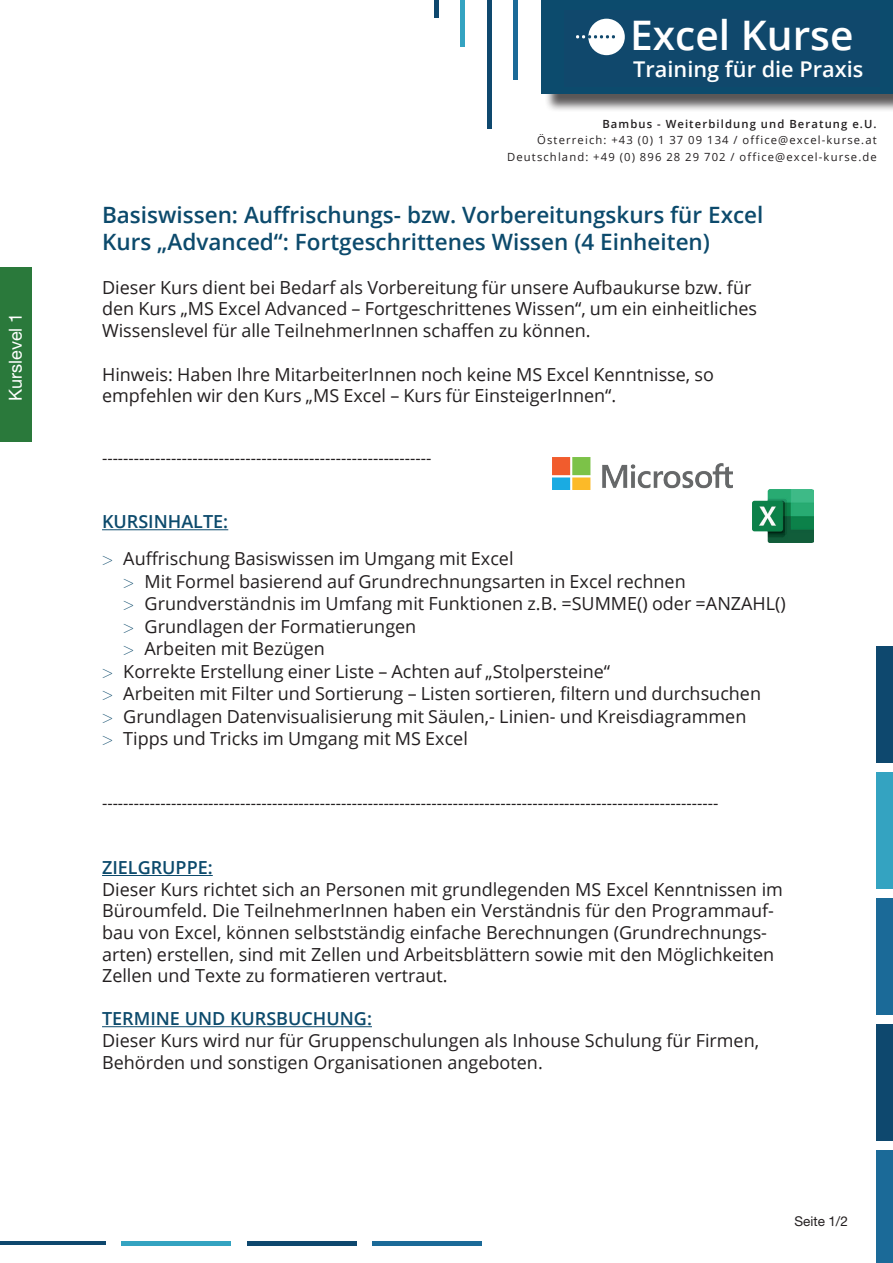
<style>
.page{position:relative;width:893px;height:1263px;background:#fff}
.page>*{position:absolute;margin:0;border:0;box-sizing:border-box;transform-origin:0 0}
.t1{font:600 40.8px "Open Sans";color:#fff}
.t2{font:600 22.5px/27px "Open Sans";color:#0c4a6c}
.t3{font:600 21.75px "Open Sans";color:#fff}
.t4{font:18px/21.6px "Open Sans";color:#231f20}
.t5{font:600 18px "Open Sans";color:#0c4a6c}
.t6{font:18px "Helvetica Neue LT Std";color:#fff}
.t7{font:16.5px "Open Sans";color:#231f20}
.t8{font:13.5px "Helvetica Neue LT Std";color:#231f20}
.t9{font:11.25px/16.5px "Open Sans";letter-spacing:.1em;color:#231f20;text-align:right}
.t10{font:600 11.25px "Open Sans";letter-spacing:.1em;color:#231f20}
.s1{font-weight:600;color:#0c4a6c}
.s2{font-family:"Helvetica Neue LT Std";font-weight:100;font-stretch:condensed;color:#0c4a6c}
</style>
<div class="page">
<div style="left:877px;top:772px;width:16px;height:117px;background:#34a3c1"></div>
<div style="left:877px;top:646px;width:16px;height:117px;background:#0e486e"></div>
<div style="left:877px;top:898px;width:16px;height:117px;background:#1b6a98"></div>
<div style="left:877px;top:1024px;width:16px;height:117px;background:#0e486e"></div>
<hr style="left:0;top:1241px;width:105px;height:4px;background:#0e486e">
<hr style="left:122px;top:1241px;width:109px;height:4px;background:#34a3c1">
<hr style="left:247px;top:1241px;width:109px;height:4px;background:#0e486e">
<hr style="left:372px;top:1241px;width:110px;height:4px;background:#1b6a98">
<div style="left:877px;top:1150px;width:16px;height:113px;background:#1b6a98"></div>
<div style="left:434px;top:0;width:5px;height:17px;background:#0e486e"></div>
<hr style="left:461px;top:0;width:4px;height:47px;background:#34a3c1">
<hr style="left:487px;top:0;width:4px;height:129px;background:#0e486e">
<hr style="left:513px;top:0;width:4px;height:79px;background:#1b6a98">
<div style="left:544px;top:0;width:349px;height:113px;background:#231f20;opacity:.75"></div>
<div style="left:542px;top:0;width:351px;height:94px;background:#0c4b6d"></div>
<div style="left:564px;top:10px;width:316px;height:77px;background:#10486c"></div>
<div style="left:588px;top:19px;width:37px;height:36px;background:#fff;border-radius:50%"></div>
<svg style="left:576px;top:35px;width:39px;height:3px"></svg>
<div style="left:0;top:266px;width:31px;height:175px;background:#2a793b"></div>
<hr style="left:102px;top:529px;width:126px;height:1px;background:#0c4a6c">
<hr style="left:102px;top:875px;width:111px;height:1px;background:#0c4a6c">
<hr style="left:102px;top:1026px;width:270px;height:1px;background:#0c4a6c">
<img style="left:753px;top:489px;width:60px;height:53px">
<img style="left:553px;top:457px;width:180px;height:32px">
<p class="t6" style="left:5px;top:401px;width:89px;rotate:-90deg">Kurslevel 1</p>
<h1 class="t1" style="left:630px;top:7px;width:225px">Excel Kurse</h1>
<p class="t3" style="left:633px;top:54px;width:232px">Training für die Praxis</p>
<p class="t10" style="left:602px;top:116px;width:276px">Bambus - Weiterbildung und Beratung e.U.</p>
<p class="t9" style="left:507px;top:132px;width:371px">Österreich: +43 (0) 1 37 09 134 / office@excel-kurse.at<br>Deutschland: +49 (0) 896 28 29 702 / office@excel-kurse.de</p>
<p class="t2" style="left:102px;top:201px;width:663px">Basiswissen: Auffrischungs- bzw. Vorbereitungskurs für Excel<br>Kurs „Advanced“: Fortgeschrittenes Wissen (4 Einheiten)</p>
<p class="t4" style="left:102px;top:276px;width:656px">Dieser Kurs dient bei Bedarf als Vorbereitung für unsere Aufbaukurse bzw. für den Kurs „MS Excel Advanced – Fortgeschrittenes Wissen“, um ein einheitliches<br>Wissenslevel für alle TeilnehmerInnen schaffen zu können.</p>
<p class="t4" style="left:102px;top:363px;width:613px">Hinweis: Haben Ihre MitarbeiterInnen noch keine MS Excel Kenntnisse, so empfehlen wir den Kurs „MS Excel – Kurs für EinsteigerInnen“.</p>
<p class="t7" style="left:102px;top:446px;width:331px">--------------------------------------------------------------</p>
<p class="t4" style="left:102px;top:503px;width:413px;line-height:36.9px"><span class="s1">KURSINHALTE:<br></span><span class="s2">&gt;</span> Auffrischung Basiswissen im Umgang mit Excel</p>
<p class="t4" style="left:123px;top:570px;width:564px"><span class="s2">&gt;</span> Mit Formel basierend auf Grundrechnungsarten in Excel rechnen</p>
<p class="t4" style="left:123px;top:592px;width:664px"><span class="s2">&gt;</span> Grundverständnis im Umfang mit Funktionen z.B. =SUMME() oder =ANZAHL()</p>
<p class="t4" style="left:123px;top:615px;width:295px"><span class="s2">&gt;</span> Grundlagen der Formatierungen</p>
<p class="t4" style="left:123px;top:637px;width:203px"><span class="s2">&gt;</span> Arbeiten mit Bezügen</p>
<p class="t4" style="left:102px;top:660px;width:510px"><span class="s2">&gt;</span> Korrekte Erstellung einer Liste – Achten auf „Stolpersteine“</p>
<p class="t4" style="left:102px;top:682px;width:660px"><span class="s2">&gt;</span> Arbeiten mit Filter und Sortierung – Listen sortieren, filtern und durchsuchen</p>
<p class="t4" style="left:102px;top:705px;width:646px"><span class="s2">&gt;</span> Grundlagen Datenvisualisierung mit Säulen,- Linien- und Kreisdiagrammen</p>
<p class="t4" style="left:102px;top:727px;width:367px"><span class="s2">&gt;</span> Tipps und Tricks im Umgang mit MS Excel</p>
<p class="t7" style="left:102px;top:792px;width:618px">--------------------------------------------------------------------------------------------------------------------</p>
<p class="t5" style="left:102px;top:855px;width:112px">ZIELGRUPPE:</p>
<p class="t4" style="left:102px;top:878px;width:682px">Dieser Kurs richtet sich an Personen mit grundlegenden MS Excel Kenntnissen im Büroumfeld. Die TeilnehmerInnen haben ein Verständnis für den Programmauf&shy;bau von Excel, können selbstständig einfache Berechnungen (Grundrechnungs&shy;arten) erstellen, sind mit Zellen und Arbeitsblättern sowie mit den Möglichkeiten Zellen und Texte zu formatieren vertraut.</p>
<p class="t5" style="left:102px;top:1006px;width:271px">TERMINE UND KURSBUCHUNG:</p>
<p class="t4" style="left:102px;top:1029px;width:659px">Dieser Kurs wird nur für Gruppenschulungen als Inhouse Schulung für Firmen,<br>Behörden und sonstigen Organisationen angeboten.</p>
<p class="t8" style="left:794px;top:1213px;width:55px">Seite 1/2</p>
</div>
